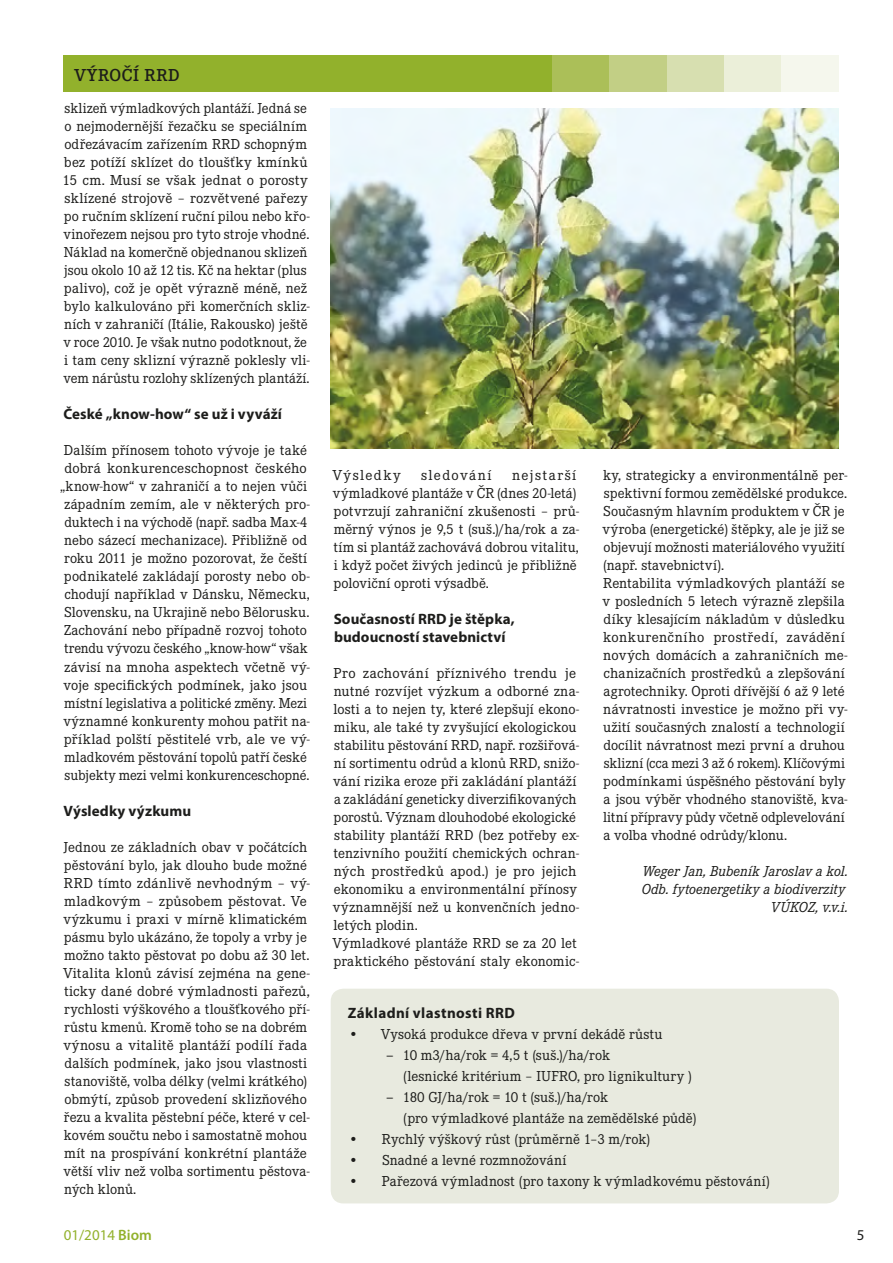
<style>
.page{position:relative;width:893px;height:1263px;background:#fff}
.page>*{position:absolute;margin:0;border:0;box-sizing:border-box;transform-origin:0 0}
.t1{font:600 18px "Corporate ETOT";letter-spacing:.035em;color:#1d1d1b}
.t2{font:15px/18px "Corporate ETOT";letter-spacing:.01em;color:#1d1d1b}
.t3{font:700 15px/18px "Myriad Pro";letter-spacing:.01em;color:#1d1d1b}
.t4{font:italic 15px/18px "Corporate ETOT";color:#1d1d1b;text-align:right}
.t5{font:15px "Corporate ETOT";letter-spacing:.09em;color:#1d1d1b}
.t6{font:15px "Myriad Pro";color:#92b12c}
.t7{font:15px "Myriad Pro";color:#1d1d1b}
.s1{font-weight:700}
.s2{font-weight:600}
</style>
<div class="page">
<div style="left:64px;top:55px;width:492px;height:37px;background:#92b12c"></div>
<div style="left:552px;top:55px;width:58px;height:37px;background:#abbf58"></div>
<div style="left:609px;top:55px;width:58px;height:37px;background:#c2cf85"></div>
<div style="left:667px;top:55px;width:58px;height:37px;background:#d7dfb0"></div>
<div style="left:724px;top:55px;width:58px;height:37px;background:#ebefd9"></div>
<div style="left:781px;top:55px;width:58px;height:37px;background:#f5f7ed"></div>
<div style="left:331px;top:989px;width:508px;height:214px;background:#e8eadf;border-radius:13px"></div>
<img style="left:331px;top:109px;width:508px;height:340px">
<p class="t1" style="left:74px;top:65px;width:107px">VÝROČÍ RRD</p>
<p class="t2" style="left:63px;top:100px;width:249px">sklizeň výmladkových plantáží. Jedná se o nejmodernější řezačku se speciálním odřezávacím zařízením RRD schopným bez potíží sklízet do tloušťky kmínků 15 cm. Musí se však jednat o porosty sklízené strojově – rozvětvené pařezy po ručním sklízení ruční pilou nebo křo&shy;vinořezem nejsou pro tyto stroje vhodné.<br>Náklad na komerčně objednanou sklizeň jsou okolo 10 až 12 tis. Kč na hektar (plus palivo), což je opět výrazně méně, než bylo kalkulováno při komerčních skliz&shy;ních v zahraničí (Itálie, Rakousko) ještě v roce 2010. Je však nutno podotknout, že i tam ceny sklizní výrazně poklesly vli&shy;vem nárůstu rozlohy sklízených plantáží.</p>
<p class="t3" style="left:63px;top:405px;width:220px">České „know-how“ se už i vyváží</p>
<p class="t2" style="left:60px;top:442px;width:251px">Dalším přínosem tohoto vývoje je také dobrá konkurenceschopnost českého „know-how“ v zahraničí a to nejen vůči západním zemím, ale v některých pro&shy;duktech i na východě (např. sadba Max-4 nebo sázecí mechanizace). Přibližně od roku 2011 je možno pozorovat, že čeští podnikatelé zakládají porosty nebo ob&shy;chodují například v Dánsku, Německu, Slovensku, na Ukrajině nebo Bělorusku.<br>Zachování nebo případně rozvoj tohoto trendu vývozu českého „know-how“ však závisí na mnoha aspektech včetně vý&shy;voje specifických podmínek, jako jsou místní legislativa a politické změny. Mezi významné konkurenty mohou patřit na&shy;příklad polští pěstitelé vrb, ale ve vý&shy;mladkovém pěstování topolů patří české subjekty mezi velmi konkurenceschopné.</p>
<p class="t3" style="left:64px;top:801px;width:129px">Výsledky výzkumu</p>
<p class="t2" style="left:63px;top:838px;width:248px">Jednou ze základních obav v počátcích pěstování bylo, jak dlouho bude možné RRD tímto zdánlivě nevhodným – vý&shy;mladkovým – způsobem pěstovat. Ve výzkumu i praxi v mírně klimatickém pásmu bylo ukázáno, že topoly a vrby je možno takto pěstovat po dobu až 30 let.<br>Vitalita klonů závisí zejména na gene&shy;ticky dané dobré výmladnosti pařezů, rychlosti výškového a tloušťkového pří&shy;růstu kmenů. Kromě toho se na dobrém výnosu a vitalitě plantáží podílí řada dalších podmínek, jako jsou vlastnosti stanoviště, volba délky (velmi krátkého) obmýtí, způsob provedení sklizňového řezu a kvalita pěstební péče, které v cel&shy;kovém součtu nebo i samostatně mohou mít na prospívání konkrétní plantáže větší vliv než volba sortimentu pěstova&shy;ných klonů.</p>
<p class="t5" style="left:333px;top:467px;width:70px">Výsledky</p>
<p class="t5" style="left:421px;top:467px;width:72px">sledování</p>
<p class="t2" style="left:333px;top:466px;width:248px;text-indent:179px">nejstarší výmladkové plantáže v ČR (dnes 20-letá) potvrzují zahraniční zkušenosti – prů&shy;měrný výnos je 9,5 t (suš.)/ha/rok a za&shy;tím si plantáž zachovává dobrou vitalitu, i když počet živých jedinců je přibližně poloviční oproti výsadbě.</p>
<p class="t3" style="left:334px;top:609px;width:182px">Současností RRD je štěpka, budoucností stavebnictví</p>
<p class="t2" style="left:333px;top:664px;width:248px">Pro zachování příznivého trendu je nutné rozvíjet výzkum a odborné zna&shy;losti a to nejen ty, které zlepšují ekono&shy;miku, ale také ty zvyšující ekologickou stabilitu pěstování RRD, např. rozšiřová&shy;ní sortimentu odrůd a klonů RRD, snižo&shy;vání rizika eroze při zakládání plantáží a zakládání geneticky diverzifikovaných porostů. Význam dlouhodobé ekologické stability plantáží RRD (bez potřeby ex&shy;tenzivního použití chemických ochran&shy;ných prostředků apod.) je pro jejich ekonomiku a environmentální přínosy významnější než u konvenčních jedno&shy;letých plodin.<br>Výmladkové plantáže RRD se za 20 let praktického pěstování staly ekonomic-</p>
<p class="t2" style="left:603px;top:466px;width:246px">ky, strategicky a environmentálně per&shy;spektivní formou zemědělské produkce.<br>Současným hlavním produktem v ČR je výroba (energetické) štěpky, ale je již se objevují možnosti materiálového využití (např. stavebnictví).<br>Rentabilita výmladkových plantáží se v posledních 5 letech výrazně zlepšila díky klesajícím nákladům v důsledku konkurenčního prostředí, zavádění nových domácích a zahraničních me&shy;chanizačních prostředků a zlepšování agrotechniky. Oproti dřívější 6 až 9 leté návratnosti investice je možno při vy&shy;užití současných znalostí a technologií docílit návratnost mezi první a druhou sklizní (cca mezi 3 až 6 rokem). Klíčovými podmínkami úspěšného pěstování byly a jsou výběr vhodného stanoviště, kva&shy;litní přípravy půdy včetně odplevelování a volba vhodné odrůdy/klonu.</p>
<p class="t4" style="left:642px;top:862px;width:208px">Weger Jan, Bubeník Jaroslav a kol.<br>Odb. fytoenergetiky a biodiverzity<br>VÚKOZ, v.v.i.</p>
<p class="t3" style="left:348px;top:1004px;width:169px">Základní vlastnosti RRD</p>
<p class="t2" style="left:349px;top:1026px;width:315px">• Vysoká produkce dřeva v první dekádě růstu</p>
<p class="t2" style="left:403px;top:1045px;width:290px;line-height:21px;text-indent:-17px"><span class="s1">–</span> 10 m3/ha/rok = 4,5 t (suš.)/ha/rok<br>(lesnické kritérium – IUFRO, pro lignikultury )</p>
<p class="t2" style="left:403px;top:1087px;width:295px;line-height:21px;text-indent:-17px"><span class="s1">–</span> 180 GJ/ha/rok = 10 t (suš.)/ha/rok<br>(pro výmladkové plantáže na zemědělské půdě)</p>
<p class="t2" style="left:349px;top:1131px;width:303px">• Rychlý výškový růst (průměrně 1–3 m/rok)</p>
<p class="t2" style="left:349px;top:1152px;width:219px">• Snadné a levné rozmnožování</p>
<p class="t2" style="left:349px;top:1173px;width:423px">• Pařezová výmladnost (pro taxony k výmladkovému pěstování)</p>
<p class="t6" style="left:64px;top:1225px;width:90px">01/2014 <span class="s2">Biom</span></p>
<p class="t7" style="left:857px;top:1225px;width:9px">5</p>
</div>
